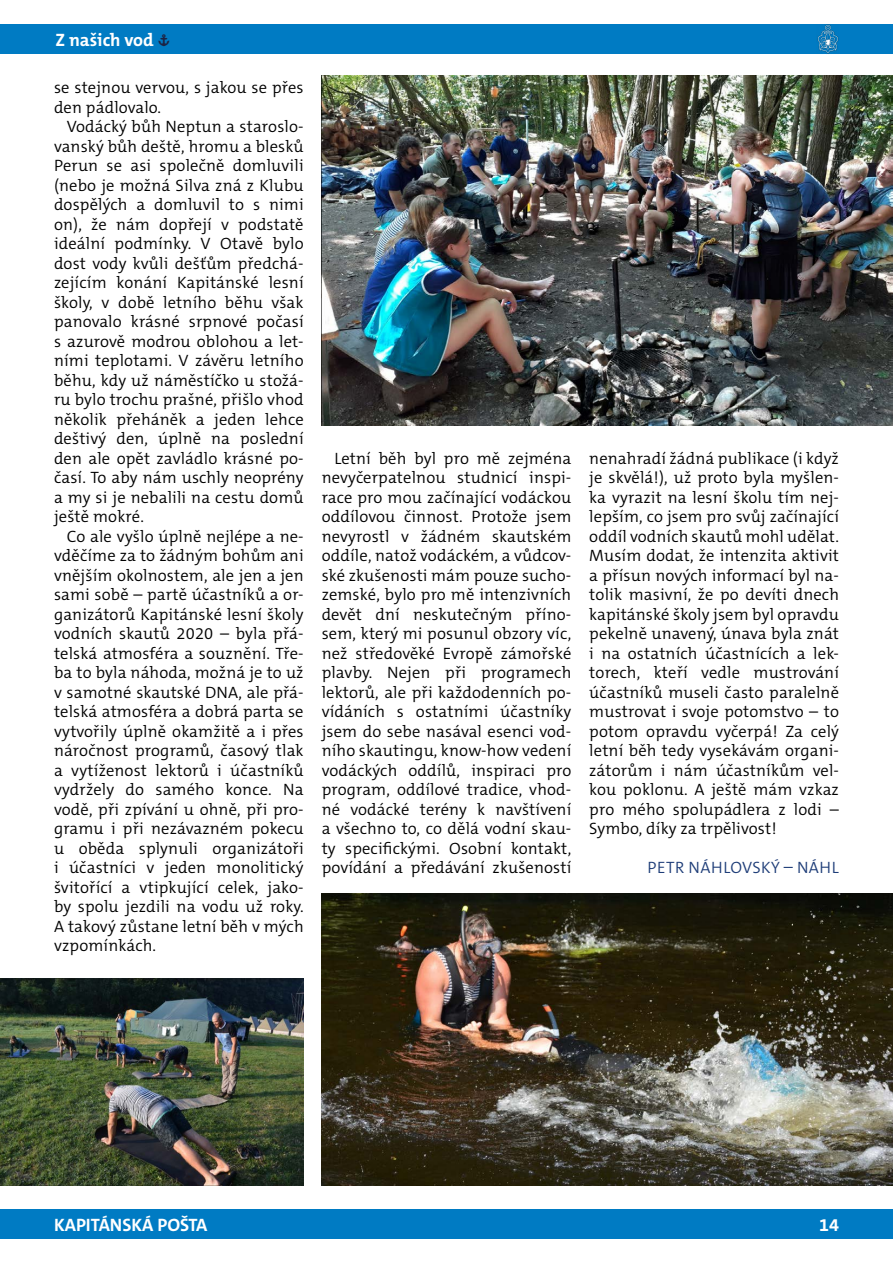
<style>
.page{position:relative;width:893px;height:1263px;background:#fff}
.page>*{position:absolute;margin:0;border:0;box-sizing:border-box;transform-origin:0 0}
.t1{font:700 18px "The Mix C5";color:#fff}
.t2{font:300 16.5px/19.5px "The Mix C5";letter-spacing:.01em;color:#000;text-align:justify}
.t3{font:300 16.5px "The Mix C5";letter-spacing:.03em;color:#1e3d78}
.s1{font-family:"SKAUT";font-size:16.5px;color:#1d2343}
</style>
<div class="page">
<div style="left:0;top:1209px;width:893px;height:30px;background:#007bc3"></div>
<div style="left:0;top:24px;width:893px;height:30px;background:#007bc3"></div>
<img style="left:817px;top:24px;width:22px;height:30px">
<img style="left:322px;top:75px;width:571px;height:351px">
<img style="left:0;top:978px;width:304px;height:207px">
<img style="left:322px;top:893px;width:571px;height:292px">
<svg style="left:818px;top:25px;width:20px;height:28px"></svg>
<p class="t1" style="left:55px;top:28px;width:116px">Z našich vod <span class="s1">»</span></p>
<p class="t2" style="left:54px;top:78px;width:251px">se stejnou vervou, s jakou se přes den pádlovalo.</p>
<p class="t2" style="left:54px;top:117px;width:251px;text-indent:13px">Vodácký bůh Neptun a staroslo&shy;vanský bůh deště, hromu a blesků Perun se asi společně domluvili (nebo je možná Silva zná z Klubu dospělých a domluvil to s nimi on), že nám dopřejí v podstatě ideální podmínky. V Otavě bylo dost vody kvůli dešťům předchá&shy;zejícím konání Kapitánské lesní školy, v době letního běhu však panovalo krásné srpnové počasí s azurově modrou oblohou a let&shy;ními teplotami. V závěru letního běhu, kdy už náměstíčko u stožá&shy;ru bylo trochu prašné, přišlo vhod několik přeháněk a jeden lehce deštivý den, úplně na poslední den ale opět zavládlo krásné po&shy;časí. To aby nám uschly neoprény a my si je nebalili na cestu domů ještě mokré.</p>
<p class="t2" style="left:54px;top:526px;width:251px;text-indent:13px">Co ale vyšlo úplně nejlépe a ne&shy;vděčíme za to žádným bohům ani vnějším okolnostem, ale jen a jen sami sobě – partě účastníků a or&shy;ganizátorů Kapitánské lesní školy vodních skautů 2020 – byla přá&shy;telská atmosféra a souznění. Tře&shy;ba to byla náhoda, možná je to už v samotné skautské DNA, ale přá&shy;telská atmosféra a dobrá parta se vytvořily úplně okamžitě a i přes náročnost programů, časový tlak a vytíženost lektorů i účastníků vydržely do samého konce. Na vodě, při zpívání u ohně, při pro&shy;gramu i při nezávazném pokecu u oběda splynuli organizátoři i účastníci v jeden monolitický švitořící a vtipkující celek, jako&shy;by spolu jezdili na vodu už roky.<br>A takový zůstane letní běh v mých vzpomínkách.</p>
<p class="t2" style="left:322px;top:448px;width:251px;text-indent:13px">Letní běh byl pro mě zejména nevyčerpatelnou studnicí inspi&shy;race pro mou začínající vodáckou oddílovou činnost. Protože jsem nevyrostl v žádném skautském oddíle, natož vodáckém, a vůdcov&shy;ské zkušenosti mám pouze sucho&shy;zemské, bylo pro mě intenzivních devět dní neskutečným příno&shy;sem, který mi posunul obzory víc, než středověké Evropě zámořské plavby. Nejen při programech lektorů, ale při každodenních po&shy;vídáních s ostatními účastníky jsem do sebe nasával esenci vod&shy;ního skautingu, know-how vedení vodáckých oddílů, inspiraci pro program, oddílové tradice, vhod&shy;né vodácké terény k navštívení a všechno to, co dělá vodní skau&shy;ty specifickými. Osobní kontakt, povídání a předávání zkušeností</p>
<p class="t2" style="left:589px;top:449px;width:251px">nenahradí žádná publikace (i když je skvělá!), už proto byla myšlen&shy;ka vyrazit na lesní školu tím nej&shy;lepším, co jsem pro svůj začínající oddíl vodních skautů mohl udělat.<br>Musím dodat, že intenzita aktivit a přísun nových informací byl na&shy;tolik masivní, že po devíti dnech kapitánské školy jsem byl opravdu pekelně unavený, únava byla znát i na ostatních účastnících a lek&shy;torech, kteří vedle mustrování účastníků museli často paralelně mustrovat i svoje potomstvo – to potom opravdu vyčerpá! Za celý letní běh tedy vysekávám organi&shy;zátorům i nám účastníkům vel&shy;kou poklonu. A ještě mám vzkaz pro mého spolupádlera z lodi – Symbo, díky za trpělivost!</p>
<p class="t3" style="left:648px;top:857px;width:193px">PETR NÁHLOVSKÝ – NÁHL</p>
<p class="t1" style="left:54px;top:1213px;width:155px">KAPITÁNSKÁ POŠTA</p>
<p class="t1" style="left:819px;top:1213px;width:21px">14</p>
</div>
